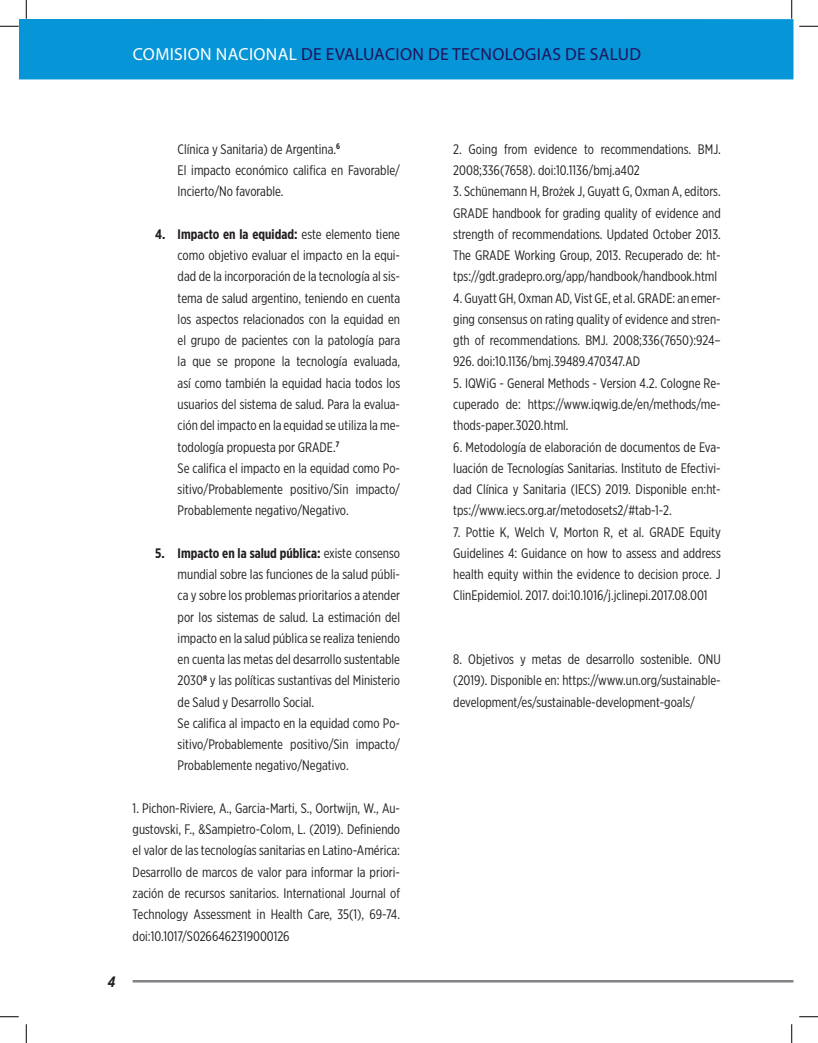
<style>
.page{position:relative;width:818px;height:1043px;background:#fff}
.page>*{position:absolute;margin:0;border:0;box-sizing:border-box;transform-origin:0 0}
.t1{font:17.5px "Myriad Pro";letter-spacing:.02em;color:#1e135b}
.t2{font:italic 700 15px "Gotham X Narrow";color:#231f20}
.Heading_3{font:13.75px/21.2px "Gotham X Narrow";color:#231f20;text-align:justify}
.s1{color:#fff}
.s2{font-weight:700}
</style>
<div class="page">
<div style="left:19px;top:19px;width:771px;height:60px;background:#0695d6"></div>
<hr style="left:133px;top:980px;width:665px;height:2px;background:#808285">
<svg style="left:0;top:25px;width:19px;height:2px"></svg>
<svg style="left:0;top:1016px;width:19px;height:1px"></svg>
<svg style="left:25px;top:0;width:2px;height:19px"></svg>
<svg style="left:25px;top:1024px;width:2px;height:18px"></svg>
<svg style="left:790px;top:0;width:28px;height:1042px"></svg>
<p class="t1" style="left:133px;top:43px;width:510px"><span class="s1">COMISION NACIONAL</span> DE EVALUACION DE TECNOLOGIAS DE SALUD</p>
<p class="t2" style="left:108px;top:972px;width:9px">4</p>
<p class="Heading_3" style="left:178px;top:138px;width:164px">Clínica y Sanitaria) de Argentina.<sup>6</sup></p>
<p class="Heading_3" style="left:178px;top:159px;width:224px">El impacto económico califica en Favorable/<br>Incierto/No favorable.</p>
<p class="Heading_3" style="left:178px;top:223px;width:224px;text-indent:-22px"><span class="s2">4. Impacto en la equidad:</span> este elemento tiene como objetivo evaluar el impacto en la equi&shy;dad de la incorporación de la tecnología al sis&shy;tema de salud argentino, teniendo en cuenta los aspectos relacionados con la equidad en el grupo de pacientes con la patología para la que se propone la tecnología evaluada, así como también la equidad hacia todos los usuarios del sistema de salud. Para la evalua&shy;ción del impacto en la equidad se utiliza la me&shy;todología propuesta por GRADE.<sup>7</sup></p>
<p class="Heading_3" style="left:178px;top:457px;width:224px">Se califica el impacto en la equidad como Po&shy;sitivo/Probablemente positivo/Sin impacto/ Probablemente negativo/Negativo.</p>
<p class="Heading_3" style="left:178px;top:542px;width:224px;text-indent:-22px"><span class="s2">5. Impacto en la salud pública:</span> existe consenso mundial sobre las funciones de la salud públi&shy;ca y sobre los problemas prioritarios a atender por los sistemas de salud. La estimación del impacto en la salud pública se realiza teniendo en cuenta las metas del desarrollo sustentable 2030<sup>8</sup> y las políticas sustantivas del Ministerio de Salud y Desarrollo Social.</p>
<p class="Heading_3" style="left:178px;top:712px;width:224px">Se califica al impacto en la equidad como Po&shy;sitivo/Probablemente positivo/Sin impacto/ Probablemente negativo/Negativo.</p>
<p class="Heading_3" style="left:133px;top:797px;width:269px">1. Pichon-Riviere, A., Garcia-Marti, S., Oortwijn, W., Au&shy;gustovski, F., &amp;Sampietro-Colom, L. (2019). Definiendo el valor de las tecnologías sanitarias en Latino-América:<br>Desarrollo de marcos de valor para informar la priori&shy;zación de recursos sanitarios. International Journal of Technology Assessment in Health Care, 35(1), 69-74. doi:10.1017/S0266462319000126</p>
<p class="Heading_3" style="left:453px;top:138px;width:269px">2. Going from evidence to recommendations. BMJ.<br>2008;336(7658). doi:10.1136/bmj.a402</p>
<p class="Heading_3" style="left:453px;top:181px;width:269px">3. Schünemann H, Brożek J, Guyatt G, Oxman A, editors.<br>GRADE handbook for grading quality of evidence and strength of recommendations. Updated October 2013.<br>The GRADE Working Group, 2013. Recuperado de: ht&shy;tps://gdt.gradepro.org/app/handbook/handbook.html</p>
<p class="Heading_3" style="left:453px;top:287px;width:269px">4. Guyatt GH, Oxman AD, Vist GE, et al. GRADE: an emer&shy;ging consensus on rating quality of evidence and stren&shy;gth of recommendations. BMJ. 2008;336(7650):924– 926. doi:10.1136/bmj.39489.470347.AD</p>
<p class="Heading_3" style="left:453px;top:372px;width:269px">5. IQWiG - General Methods - Version 4.2. Cologne Re&shy;cuperado de: https://www.iqwig.de/en/methods/me&shy;thods-paper.3020.html.</p>
<p class="Heading_3" style="left:453px;top:436px;width:269px">6. Metodología de elaboración de documentos de Eva&shy;luación de Tecnologías Sanitarias. Instituto de Efectivi&shy;dad Clínica y Sanitaria (IECS) 2019. Disponible en:ht&shy;tps://www.iecs.org.ar/metodosets2/#tab-1-2.</p>
<p class="Heading_3" style="left:453px;top:521px;width:269px">7. Pottie K, Welch V, Morton R, et al. GRADE Equity Guidelines 4: Guidance on how to assess and address health equity within the evidence to decision proce. J ClinEpidemiol. 2017. doi:10.1016/j.jclinepi.2017.08.001</p>
<p class="Heading_3" style="left:453px;top:648px;width:269px">8. Objetivos y metas de desarrollo sostenible. ONU (2019). Disponible en: https://www.un.org/sustainable&shy;development/es/sustainable-development-goals/</p>
</div>
